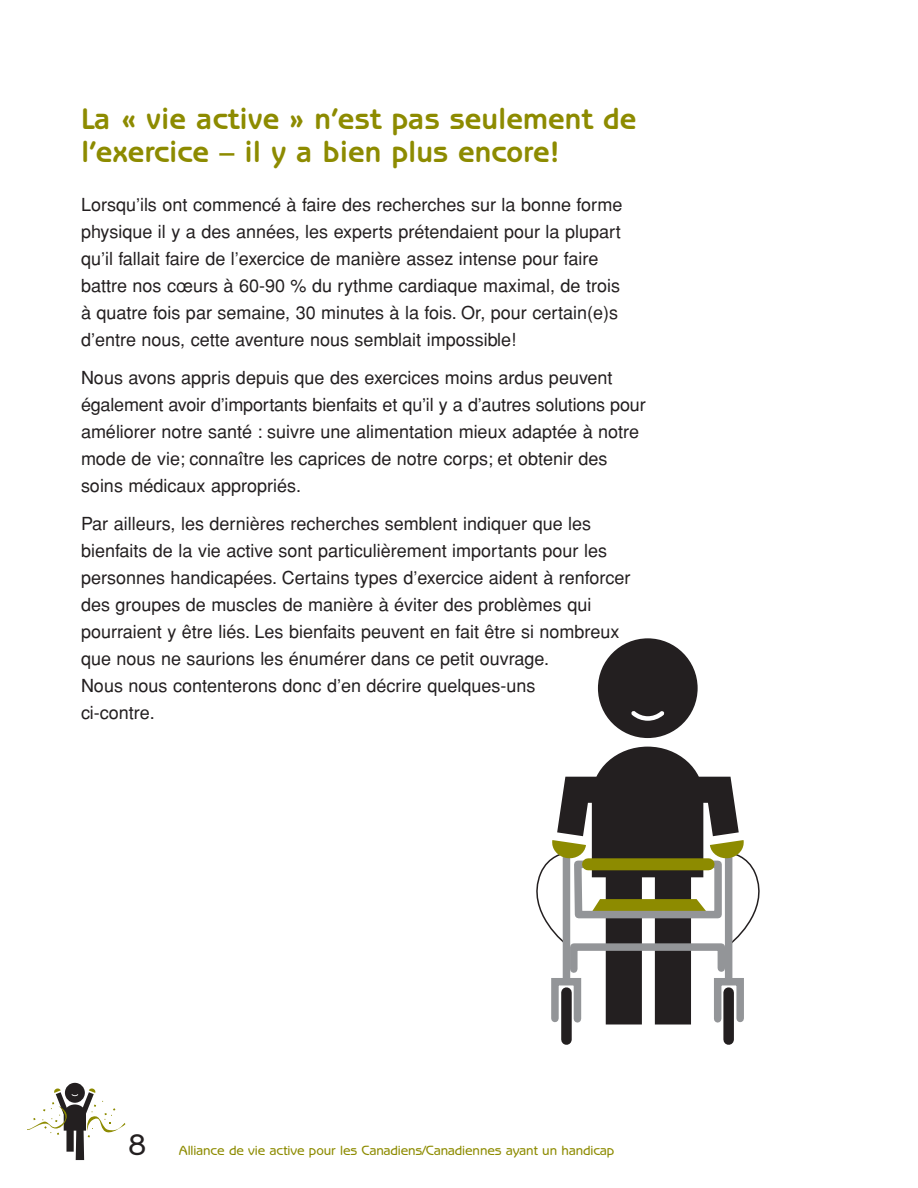
<style>
.page{position:relative;width:918px;height:1188px;background:#fff}
.page>*{position:absolute;margin:0;border:0;box-sizing:border-box;transform-origin:0 0}
.t1{font:700 30px/33px "Benguiat Gothic";color:#8d8b00}
.t2{font:500 30px "Benguiat Gothic";color:#231f20}
.t3{font:18px/27px "Helvetica";color:#231f20}
.t4{font:500 13.5px "Benguiat Gothic";letter-spacing:-.005em;color:#8d8b00}
</style>
<div class="page">
<div style="left:65px;top:1083px;width:20px;height:20px;background:#231f20;border-radius:50%"></div>
<svg style="left:27px;top:1088px;width:98px;height:72px"></svg>
<div style="left:598px;top:638px;width:100px;height:100px;background:#231f20;border-radius:50%"></div>
<svg style="left:631px;top:711px;width:33px;height:10px"></svg>
<div style="left:561px;top:993px;width:11px;height:47px;background:#231f20"></div>
<div style="left:723px;top:993px;width:11px;height:47px;background:#231f20"></div>
<svg style="left:536px;top:747px;width:224px;height:279px"></svg>
<h1 class="t1" style="left:81px;top:105px;width:557px">La « vie active » n’est pas seulement de l’exercice – il y a bien plus encore!</h1>
<p class="t3" style="left:81px;top:193px;width:543px">Lorsqu’ils ont commencé à faire des recherches sur la bonne forme physique il y a des années, les experts prétendaient pour la plupart qu’il fallait faire de l’exercice de manière assez intense pour faire battre nos cœurs à 60-90 % du rythme cardiaque maximal, de trois à quatre fois par semaine, 30 minutes à la fois. Or, pour certain(e)s d’entre nous, cette aventure nous semblait impossible!</p>
<p class="t3" style="left:81px;top:366px;width:566px">Nous avons appris depuis que des exercices moins ardus peuvent également avoir d’importants bienfaits et qu’il y a d’autres solutions pour améliorer notre santé : suivre une alimentation mieux adaptée à notre mode de vie; connaître les caprices de notre corps; et obtenir des soins médicaux appropriés.</p>
<p class="t3" style="left:81px;top:511px;width:551px">Par ailleurs, les dernières recherches semblent indiquer que les bienfaits de la vie active sont particulièrement importants pour les personnes handicapées. Certains types d’exercice aident à renforcer des groupes de muscles de manière à éviter des problèmes qui pourraient y être liés. Les bienfaits peuvent en fait être si nombreux que nous ne saurions les énumérer dans ce petit ouvrage.<br>Nous nous contenterons donc d’en décrire quelques-uns<br>ci-contre.</p>
<h1 class="t2" style="left:128px;top:1133px;width:20px">8</h1>
<p class="t4" style="left:179px;top:1145px;width:437px">Alliance de vie active pour les Canadiens/Canadiennes ayant un handicap</p>
</div>
